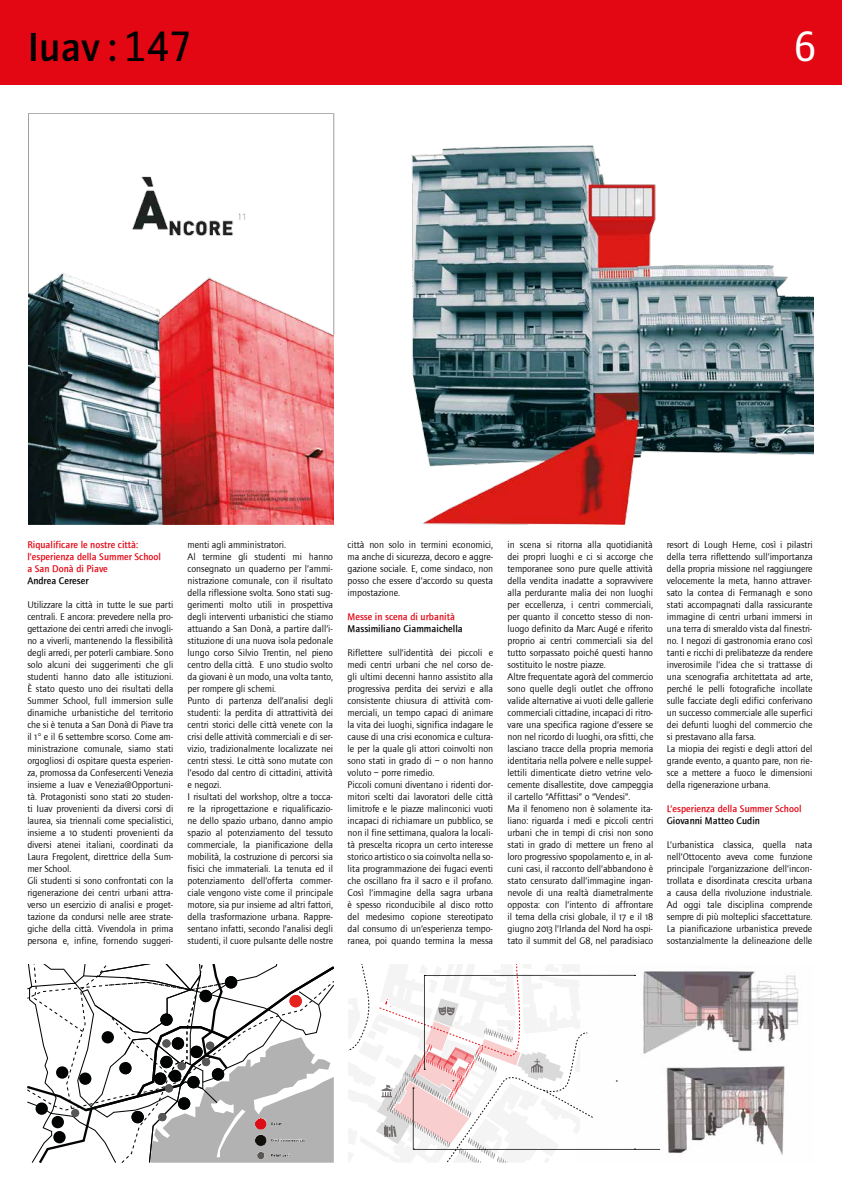
<style>
.page{position:relative;width:842px;height:1191px;background:#fff}
.page>*{position:absolute;margin:0;border:0;box-sizing:border-box;transform-origin:0 0}
.t1{font:500 42px "Foundry Journal";color:#000}
.t2{font:42px "Fago Office Sans";color:#fff}
.t3{font:10px/12px "Foundry Journal";color:#000}
.t4{font:500 10px/12px "Foundry Journal";color:#e30613}
.t5{font:500 10px "Foundry Journal";color:#000}
.s1{font-family:"Fago Office Sans";font-weight:400}
.s2{font-family:"Foundry Journal SC"}
</style>
<div class="page">
<div style="left:0;top:1px;width:841px;height:84px;background:#e30613"></div>
<hr style="left:28px;top:113px;width:1px;height:189px;background:#9d9d9c">
<hr style="left:334px;top:113px;width:1px;height:222px;background:#9d9d9c">
<img style="left:29px;top:113px;width:305px;height:411px">
<img style="left:411px;top:145px;width:402px;height:379px">
<svg style="left:27px;top:964px;width:307px;height:198px"></svg>
<div style="left:131px;top:1111px;width:13px;height:12px;background:#010202;border-radius:50%"></div>
<div style="left:178px;top:1097px;width:12px;height:12px;background:#010202;border-radius:50%"></div>
<div style="left:187px;top:1076px;width:13px;height:12px;background:#010202;border-radius:50%"></div>
<div style="left:212px;top:1068px;width:12px;height:12px;background:#010202;border-radius:50%"></div>
<div style="left:160px;top:1055px;width:13px;height:13px;background:#010202;border-radius:50%"></div>
<div style="left:169px;top:1069px;width:12px;height:13px;background:#010202;border-radius:50%"></div>
<div style="left:154px;top:1072px;width:12px;height:12px;background:#010202;border-radius:50%"></div>
<div style="left:172px;top:1037px;width:12px;height:12px;background:#010202;border-radius:50%"></div>
<div style="left:190px;top:1045px;width:13px;height:13px;background:#010202;border-radius:50%"></div>
<div style="left:206px;top:1041px;width:8px;height:8px;background:#575656;border-radius:50%"></div>
<div style="left:202px;top:1058px;width:8px;height:8px;background:#575656;border-radius:50%"></div>
<div style="left:162px;top:1039px;width:9px;height:8px;background:#575656;border-radius:50%"></div>
<div style="left:165px;top:1084px;width:8px;height:8px;background:#575656;border-radius:50%"></div>
<div style="left:177px;top:1062px;width:9px;height:8px;background:#575656;border-radius:50%"></div>
<div style="left:158px;top:1113px;width:8px;height:8px;background:#575656;border-radius:50%"></div>
<div style="left:289px;top:995px;width:13px;height:12px;background:#e52420;border-radius:50%"></div>
<img style="left:256px;top:1118px;width:49px;height:40px">
<img style="left:660px;top:1066px;width:125px;height:89px">
<img style="left:660px;top:971px;width:139px;height:81px">
<svg style="left:348px;top:964px;width:312px;height:199px"></svg>
<h1 class="t1" style="left:27px;top:23px;width:167px">Iuav : <span class="s1">147</span></h1>
<h1 class="t2" style="left:793px;top:23px;width:26px">6</h1>
<p class="t4" style="left:27px;top:538px;width:135px">Riqualificare le nostre città: l’esperienza della Summer School a San Donà di Piave</p>
<p class="t5" style="left:27px;top:575px;width:63px">Andrea Cereser</p>
<p class="t3" style="left:27px;top:598px;width:148px">Utilizzare la città in tutte le sue parti centrali. E ancora: prevedere nella pro‐ gettazione dei centri arredi che invogli‐ no a viverli, mantenendo la flessibilità degli arredi, per poterli cambiare. Sono solo alcuni dei suggerimenti che gli studenti hanno dato alle istituzioni.<br>È stato questo uno dei risultati della Summer School, full immersion sulle dinamiche urbanistiche del territorio che si è tenuta a San Donà di Piave tra il <span class="s2">1</span>° e il <span class="s2">6</span> settembre scorso. Come am‐ ministrazione comunale, siamo stati orgogliosi di ospitare questa esperien‐ za, promossa da Confesercenti Venezia insieme a Iuav e Venezia@Opportuni‐ tà. Protagonisti sono stati <span class="s2">20</span> studen‐ ti Iuav provenienti da diversi corsi di laurea, sia triennali come specialistici, insieme a <span class="s2">10</span> studenti provenienti da diversi atenei italiani, coordinati da Laura Fregolent, direttrice della Sum‐ mer School.<br>Gli studenti si sono confrontati con la rigenerazione dei centri urbani attra‐ verso un esercizio di analisi e proget‐ tazione da condursi nelle aree strate‐ giche della città. Vivendola in prima persona e, infine, fornendo suggeri‐</p>
<p class="t3" style="left:188px;top:538px;width:147px">menti agli amministratori.<br>Al termine gli studenti mi hanno consegnato un quaderno per l’ammi‐ nistrazione comunale, con il risultato della riflessione svolta. Sono stati sug‐ gerimenti molto utili in prospettiva degli interventi urbanistici che stiamo attuando a San Donà, a partire dall’i‐ stituzione di una nuova isola pedonale lungo corso Silvio Trentin, nel pieno centro della città. E uno studio svolto da giovani è un modo, una volta tanto, per rompere gli schemi.<br>Punto di partenza dell’analisi degli studenti: la perdita di attrattività dei centri storici delle città venete con la crisi delle attività commerciali e di ser‐ vizio, tradizionalmente localizzate nei centri stessi. Le città sono mutate con l’esodo dal centro di cittadini, attività e negozi.<br>I risultati del workshop, oltre a tocca‐ re la riprogettazione e riqualificazio‐ ne dello spazio urbano, danno ampio spazio al potenziamento del tessuto commerciale, la pianificazione della mobilità, la costruzione di percorsi sia fisici che immateriali. La tenuta ed il potenziamento dell’offerta commer‐ ciale vengono viste come il principale motore, sia pur insieme ad altri fattori, della trasformazione urbana. Rappre‐ sentano infatti, secondo l’analisi degli studenti, il cuore pulsante delle nostre</p>
<p class="t3" style="left:507px;top:538px;width:147px">in scena si ritorna alla quotidianità dei propri luoghi e ci si accorge che temporanee sono pure quelle attività della vendita inadatte a sopravvivere alla perdurante malia dei non luoghi per eccellenza, i centri commerciali, per quanto il concetto stesso di non‐ luogo definito da Marc Augé e riferito proprio ai centri commerciali sia del tutto sorpassato poiché questi hanno sostituito le nostre piazze.<br>Altre frequentate agorà del commercio sono quelle degli outlet che offrono valide alternative ai vuoti delle gallerie commerciali cittadine, incapaci di ritro‐ vare una specifica ragione d’essere se non nel ricordo di luoghi, ora sfitti, che lasciano tracce della propria memoria identitaria nella polvere e nelle suppel‐ lettili dimenticate dietro vetrine velo‐ cemente disallestite, dove campeggia il cartello “Affittasi” o “Vendesi”.<br>Ma il fenomeno non è solamente ita‐ liano: riguarda i medi e piccoli centri urbani che in tempi di crisi non sono stati in grado di mettere un freno al loro progressivo spopolamento e, in al‐ cuni casi, il racconto dell’abbandono è stato censurato dall’immagine ingan‐ nevole di una realtà diametralmente opposta: con l’intento di affrontare il tema della crisi globale, il <span class="s2">17</span> e il <span class="s2">18 </span>giugno <span class="s2">2013</span> l’Irlanda del Nord ha ospi‐ tato il summit del G8, nel paradisiaco</p>
<p class="t3" style="left:667px;top:538px;width:147px">resort di Lough Herne, così i pilastri della terra riflettendo sull’importanza della propria missione nel raggiungere velocemente la meta, hanno attraver‐ sato la contea di Fermanagh e sono stati accompagnati dalla rassicurante immagine di centri urbani immersi in una terra di smeraldo vista dal finestri‐ no. I negozi di gastronomia erano così tanti e ricchi di prelibatezze da rendere inverosimile l’idea che si trattasse di una scenografia architettata ad arte, perché le pelli fotografiche incollate sulle facciate degli edifici conferivano un successo commerciale alle superfici dei defunti luoghi del commercio che si prestavano alla farsa.<br>La miopia dei registi e degli attori del grande evento, a quanto pare, non rie‐ sce a mettere a fuoco le dimensioni della rigenerazione urbana.</p>
<p class="t3" style="left:348px;top:538px;width:147px;text-align:justify">città non solo in termini economici, ma anche di sicurezza, decoro e aggre‐ gazione sociale. E, come sindaco, non posso che essere d’accordo su questa impostazione.</p>
<p class="t4" style="left:348px;top:610px;width:109px">Messe in scena di urbanità</p>
<p class="t5" style="left:348px;top:622px;width:117px">Massimiliano Ciammaichella</p>
<p class="t3" style="left:348px;top:646px;width:147px">Riflettere sull’identità dei piccoli e medi centri urbani che nel corso de‐ gli ultimi decenni hanno assistito alla progressiva perdita dei servizi e alla consistente chiusura di attività com‐ merciali, un tempo capaci di animare la vita dei luoghi, significa indagare le cause di una crisi economica e cultura‐ le per la quale gli attori coinvolti non sono stati in grado di – o non hanno voluto – porre rimedio.<br>Piccoli comuni diventano i ridenti dor‐ mitori scelti dai lavoratori delle città limitrofe e le piazze malinconici vuoti incapaci di richiamare un pubblico, se non il fine settimana, qualora la locali‐ tà prescelta ricopra un certo interesse storico artistico o sia coinvolta nella so‐ lita programmazione dei fugaci eventi che oscillano fra il sacro e il profano.<br>Così l’immagine della sagra urbana è spesso riconducibile al disco rotto del medesimo copione stereotipato dal consumo di un’esperienza tempo‐ ranea, poi quando termina la messa</p>
<p class="t4" style="left:667px;top:802px;width:136px">L’esperienza della Summer School</p>
<p class="t5" style="left:667px;top:814px;width:95px">Giovanni Matteo Cudin</p>
<p class="t3" style="left:667px;top:838px;width:147px;text-align:justify">L’urbanistica classica, quella nata nell’Ottocento aveva come funzione principale l’organizzazione dell’incon‐ trollata e disordinata crescita urbana a causa della rivoluzione industriale.<br>Ad oggi tale disciplina comprende sempre di più molteplici sfaccettature.<br>La pianificazione urbanistica prevede sostanzialmente la delineazione delle</p>
</div>
